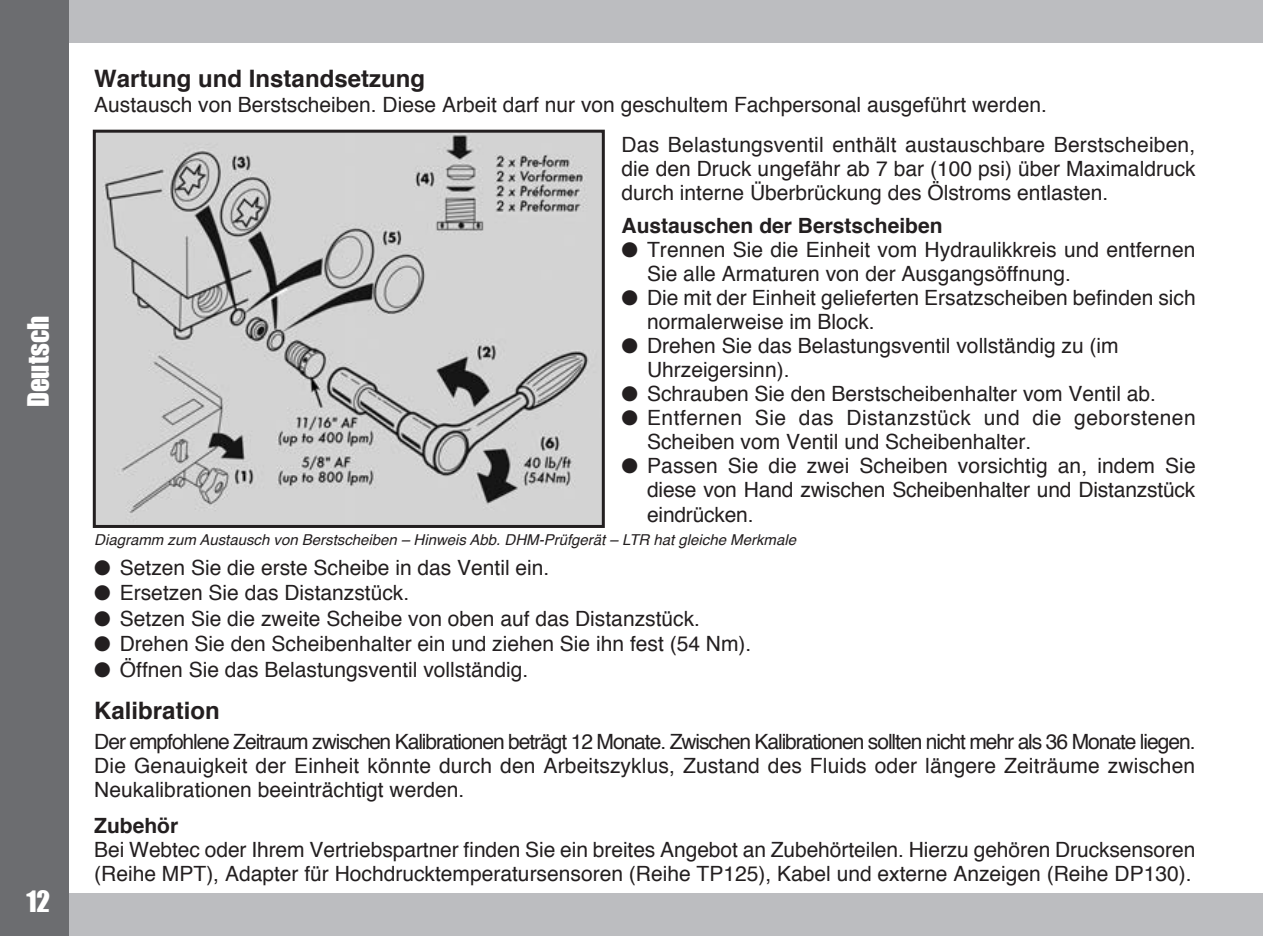
<style>
.page{position:relative;width:1263px;height:936px;background:#fff}
.page>*{position:absolute;margin:0;border:0;box-sizing:border-box;transform-origin:0 0}
.t1{font:27px "Impact";color:#fff}
.t2{font:700 24px "Helvetica";color:#231f20}
.t3{font:21px/24px "Helvetica";color:#231f20}
.t4{font:21px/24px "Helvetica";letter-spacing:.025em;color:#231f20}
.t5{font:700 21px "Helvetica";color:#231f20}
.t6{font:italic 15px "Helvetica";color:#231f20}
</style>
<div class="page">
<div style="left:0;top:0;width:1263px;height:43px;background:#bcbdc0"></div>
<div style="left:0;top:893px;width:1263px;height:42px;background:#bcbdc0"></div>
<div style="left:0;top:0;width:68px;height:935px;background:#6c6d70"></div>
<img style="left:97px;top:134px;width:504px;height:390px">
<div style="left:93px;top:130px;width:512px;height:398px;border:3px solid #231f20"></div>
<p class="t1" style="left:17px;top:407px;width:93px;rotate:-90deg">Deutsch</p>
<p class="t1" style="left:26px;top:880px;width:25px">12</p>
<p class="t2" style="left:94px;top:59px;width:332px">Wartung und Instandsetzung</p>
<p class="t3" style="left:94px;top:94px;width:954px">Austausch von Berstscheiben. Diese Arbeit darf nur von geschultem Fachpersonal ausgeführt werden.</p>
<p class="t3" style="left:622px;top:133px;width:575px;text-align:justify">Das Belastungsventil enthält austauschbare Berstscheiben, die den Druck ungefähr ab 7 bar (100 psi) über Maximaldruck durch interne Überbrückung des Ölstroms entlasten.</p>
<p class="t5" style="left:622px;top:209px;width:322px">Austauschen der Berstscheiben</p>
<p class="t3" style="left:647px;top:238px;width:550px;text-indent:-26px">● Trennen Sie die Einheit vom Hydraulikkreis und entfernen<br>Sie alle Armaturen von der Ausgangsöffnung.</p>
<p class="t3" style="left:647px;top:286px;width:550px;text-indent:-26px">● Die mit der Einheit gelieferten Ersatzscheiben befinden sich normalerweise im Block.</p>
<p class="t3" style="left:647px;top:334px;width:473px;text-indent:-26px">● Drehen Sie das Belastungsventil vollständig zu (im<br>Uhrzeigersinn).</p>
<p class="t3" style="left:622px;top:382px;width:536px">● Schrauben Sie den Berstscheibenhalter vom Ventil ab.</p>
<p class="t4" style="left:647px;top:406px;width:550px;text-indent:-26px">● Entfernen Sie das Distanzstück und die geborstenen<br>Scheiben vom Ventil und Scheibenhalter.</p>
<p class="t3" style="left:647px;top:454px;width:550px;text-align:justify;text-indent:-26px">● Passen Sie die zwei Scheiben vorsichtig an, indem Sie diese von Hand zwischen Scheibenhalter und Distanzstück eindrücken.</p>
<p class="t6" style="left:94px;top:527px;width:703px">Diagramm zum Austausch von Berstscheiben – Hinweis Abb. DHM-Prüfgerät – LTR hat gleiche Merkmale</p>
<p class="t3" style="left:94px;top:556px;width:457px">● Setzen Sie die erste Scheibe in das Ventil ein.</p>
<p class="t3" style="left:94px;top:581px;width:316px">● Ersetzen Sie das Distanzstück.</p>
<p class="t3" style="left:94px;top:607px;width:607px">● Setzen Sie die zweite Scheibe von oben auf das Distanzstück.</p>
<p class="t3" style="left:94px;top:632px;width:659px">● Drehen Sie den Scheibenhalter ein und ziehen Sie ihn fest (54 Nm).</p>
<p class="t3" style="left:94px;top:658px;width:436px">● Öffnen Sie das Belastungsventil vollständig.</p>
<p class="t2" style="left:94px;top:691px;width:127px">Kalibration</p>
<p class="t3" style="left:94px;top:730px;width:1103px;text-align:justify">Der empfohlene Zeitraum zwischen Kalibrationen beträgt 12 Monate. Zwischen Kalibrationen sollten nicht mehr als 36 Monate liegen.<br>Die Genauigkeit der Einheit könnte durch den Arbeitszyklus, Zustand des Fluids oder längere Zeiträume zwischen Neukalibrationen beeinträchtigt werden.</p>
<p class="t5" style="left:94px;top:808px;width:85px">Zubehör</p>
<p class="t3" style="left:94px;top:838px;width:1102px">Bei Webtec oder Ihrem Vertriebspartner finden Sie ein breites Angebot an Zubehörteilen. Hierzu gehören Drucksensoren (Reihe MPT), Adapter für Hochdrucktemperatursensoren (Reihe TP125), Kabel und externe Anzeigen (Reihe DP130).</p>
</div>
